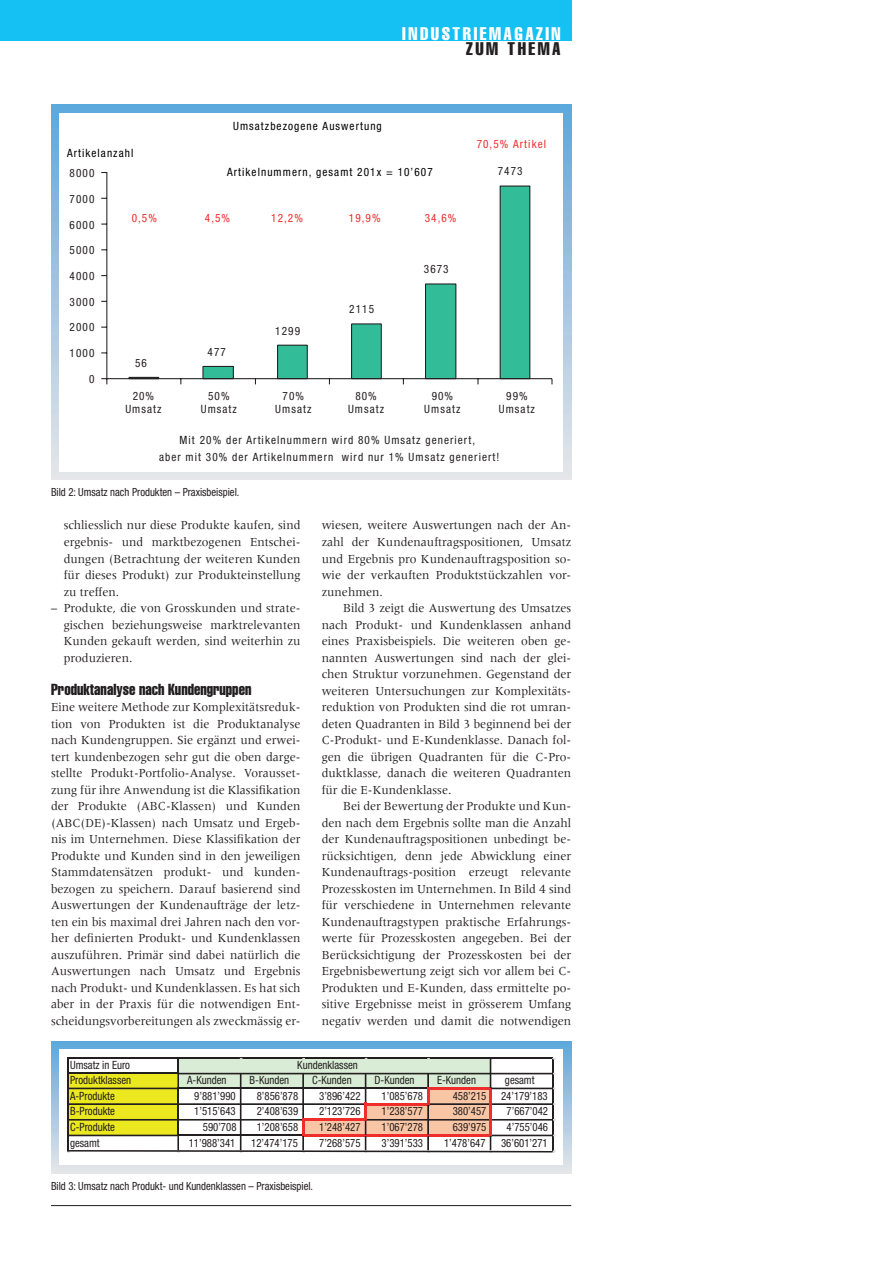
<style>
.page{position:relative;width:893px;height:1263px;background:#fff}
.page>*{position:absolute;margin:0;border:0;box-sizing:border-box;transform-origin:0 0}
.t1{font:extra-condensed 18px "Helvetica";letter-spacing:.14em;color:#fff}
.t2{font:extra-condensed 18px "Helvetica";letter-spacing:.14em;color:#231f20}
.UT{font:extra-condensed 15.75px "Helvetica";color:#231f20;scale:.95 1}
.Grundtext_Einzug{font:12.75px/16.5px "Meridien LT Std";color:#231f20;text-align:justify;scale:.95 1}
.Grundtext{font:12.75px/16.5px "Meridien LT Std";color:#231f20;scale:.95 1}
.Grundtext_Tab{font:12.75px/16.5px "Meridien LT Std";color:#231f20;text-align:justify;scale:.95 1}
.t3{font:condensed 11.4px/14.9px "Helvetica Neue";color:#231f20;scale:.95 1}
.t4{font:condensed 11.4px/13.8px "Helvetica Neue";letter-spacing:.095em;color:#231f20;text-align:center}
.t5{font:condensed 11.4px "Helvetica Neue";letter-spacing:.095em;color:#000001}
.t6{font:condensed 11.4px "Helvetica Neue";color:#231f20}
.t7{font:condensed 11.4px "Helvetica Neue";letter-spacing:.095em;color:#ee2d2d}
.Bildlegende{font:condensed 11.25px "Helvetica Neue";color:#231f20;scale:.95 1}
</style>
<div class="page">
<div style="left:0;top:0;width:571px;height:40px;background:#15c0f2"></div>
<hr style="left:51px;top:1205px;width:520px;height:1px;background:#231f20">
<svg style="left:51px;top:104px;width:520px;height:376px"></svg>
<svg style="left:51px;top:1041px;width:520px;height:132px"></svg>
<div style="left:60px;top:113px;width:503px;height:358px;background:#fff"></div>
<div style="left:128px;top:377px;width:31px;height:2px;border:1px solid #231f20"></div>
<div style="left:203px;top:366px;width:30px;height:13px;background:#33bc98"></div>
<div style="left:202px;top:366px;width:32px;height:13px;border:1px solid #231f20"></div>
<div style="left:278px;top:345px;width:29px;height:34px;background:#33bc98"></div>
<div style="left:277px;top:345px;width:31px;height:34px;border:1px solid #231f20"></div>
<div style="left:352px;top:324px;width:29px;height:55px;background:#33bc98"></div>
<div style="left:351px;top:323px;width:31px;height:56px;border:1px solid #231f20"></div>
<div style="left:425px;top:284px;width:31px;height:95px;background:#33bc98"></div>
<div style="left:425px;top:283px;width:31px;height:96px;border:1px solid #231f20"></div>
<div style="left:500px;top:186px;width:30px;height:193px;background:#33bc98"></div>
<div style="left:500px;top:186px;width:30px;height:193px;border:1px solid #231f20"></div>
<hr style="left:106px;top:172px;width:1px;height:206px;background:#231f20">
<hr style="left:107px;top:378px;width:444px;height:1px;background:#231f20">
<svg style="left:102px;top:378px;width:5px;height:6px"></svg>
<div style="left:60px;top:1049px;width:503px;height:115px;background:#fff"></div>
<hr style="left:69px;top:1057px;width:484px;height:2px;background:#231f20">
<hr style="left:67px;top:1057px;width:2px;height:94px;background:#231f20">
<svg style="left:67px;top:1058px;width:488px;height:95px"></svg>
<p class="t5" style="left:67px;top:146px;width:68px">Artikelanzahl</p>
<p class="t1" style="left:402px;top:23px;width:160px">INDUSTRIEMAGAZIN</p>
<p class="t2" style="left:466px;top:38px;width:96px">ZUM THEMA</p>
<p class="t5" style="left:233px;top:120px;width:150px">Umsatzbezogene Auswertung</p>
<p class="t7" style="left:477px;top:137px;width:71px">70,5% Artikel</p>
<p class="t6" style="left:70px;top:167px;width:26px">8000</p>
<p class="t6" style="left:498px;top:165px;width:26px">7473</p>
<p class="t6" style="left:70px;top:192px;width:26px">7000</p>
<p class="t6" style="left:70px;top:218px;width:26px">6000</p>
<p class="t6" style="left:70px;top:244px;width:26px">5000</p>
<p class="t6" style="left:70px;top:269px;width:26px">4000</p>
<p class="t6" style="left:70px;top:295px;width:26px">3000</p>
<p class="t6" style="left:70px;top:321px;width:26px">2000</p>
<p class="t6" style="left:70px;top:346px;width:26px">1000</p>
<p class="t6" style="left:89px;top:372px;width:7px">0</p>
<p class="t4" style="left:125px;top:389px;width:38px">20%<br>Umsatz</p>
<p class="t4" style="left:201px;top:389px;width:38px">50%<br>Umsatz</p>
<p class="t4" style="left:275px;top:389px;width:38px">70%<br>Umsatz</p>
<p class="t4" style="left:159px;top:432px;width:342px;line-height:16.8px">Mit 20% der Artikelnummern wird 80% Umsatz generiert,<br>aber mit 30% der Artikelnummern wird nur 1% Umsatz generiert!</p>
<p class="t5" style="left:227px;top:165px;width:207px">Artikelnummern, gesamt 201x = 10’607</p>
<p class="t7" style="left:132px;top:211px;width:27px">0,5%</p>
<p class="t7" style="left:205px;top:211px;width:27px">4,5%</p>
<p class="t7" style="left:271px;top:211px;width:33px">12,2%</p>
<p class="t7" style="left:349px;top:211px;width:33px">19,9%</p>
<p class="t7" style="left:425px;top:211px;width:33px">34,6%</p>
<p class="t6" style="left:424px;top:263px;width:26px">3673</p>
<p class="t6" style="left:349px;top:303px;width:26px">2115</p>
<p class="t6" style="left:275px;top:324px;width:26px">1299</p>
<p class="t6" style="left:208px;top:345px;width:20px">477</p>
<p class="t6" style="left:135px;top:356px;width:13px">56</p>
<p class="t4" style="left:348px;top:389px;width:38px">80%<br>Umsatz</p>
<p class="t4" style="left:424px;top:389px;width:38px">90%<br>Umsatz</p>
<p class="t4" style="left:499px;top:389px;width:38px">99%<br>Umsatz</p>
<p class="Bildlegende" style="left:51px;top:486px;width:200px">Bild 2: Umsatz nach Produkten – Praxisbeispiel.</p>
<p class="Grundtext_Tab" style="left:64px;top:517px;width:251px">schliesslich nur diese Produkte kaufen, sind ergebnis- und marktbezogenen Entschei&shy;dungen (Betrachtung der weiteren Kunden für dieses Produkt) zur Produkteinstellung zu treffen.</p>
<p class="Grundtext_Tab" style="left:64px;top:600px;width:251px;text-indent:-13px">– Produkte, die von Grosskunden und strate&shy;gischen beziehungsweise marktrelevanten Kunden gekauft werden, sind weiterhin zu produzieren.</p>
<p class="UT" style="left:51px;top:679px;width:212px">Produktanalyse nach Kundengruppen</p>
<p class="Grundtext" style="left:51px;top:699px;width:264px">Eine weitere Methode zur Komplexitätsreduk&shy;tion von Produkten ist die Produktanalyse nach Kundengruppen. Sie ergänzt und erwei&shy;tert kundenbezogen sehr gut die oben darge&shy;stellte Produkt-Portfolio-Analyse. Vorausset&shy;zung für ihre Anwendung ist die Klassifikation der Produkte (ABC-Klassen) und Kunden (ABC(DE)-Klassen) nach Umsatz und Ergeb&shy;nis im Unternehmen. Diese Klassifikation der Produkte und Kunden sind in den jeweiligen Stammdatensätzen produkt- und kunden&shy;bezogen zu speichern. Darauf basierend sind Auswertungen der Kundenaufträge der letz&shy;ten ein bis maximal drei Jahren nach den vor&shy;her definierten Produkt- und Kundenklassen auszuführen. Primär sind dabei natürlich die Auswertungen nach Umsatz und Ergebnis nach Produkt- und Kundenklassen. Es hat sich aber in der Praxis für die notwendigen Ent&shy;scheidungsvorbereitungen als zweckmässig er-</p>
<p class="Grundtext" style="left:322px;top:517px;width:264px">wiesen, weitere Auswertungen nach der An&shy;zahl der Kundenauftragspositionen, Umsatz und Ergebnis pro Kundenauftragsposition so&shy;wie der verkauften Produktstückzahlen vor&shy;zunehmen.</p>
<p class="Grundtext_Einzug" style="left:322px;top:600px;width:264px;text-indent:21px">Bild 3 zeigt die Auswertung des Umsatzes nach Produkt- und Kundenklassen anhand eines Praxisbeispiels. Die weiteren oben ge&shy;nannten Auswertungen sind nach der glei&shy;chen Struktur vorzunehmen. Gegenstand der weiteren Untersuchungen zur Komplexitäts&shy;reduktion von Produkten sind die rot umran&shy;deten Quadranten in Bild 3 beginnend bei der C-Produkt- und E-Kundenklasse. Danach fol&shy;gen die übrigen Quadranten für die C-Pro&shy;duktklasse, danach die weiteren Quadranten für die E-Kundenklasse.</p>
<p class="Grundtext_Einzug" style="left:322px;top:798px;width:264px;text-indent:21px">Bei der Bewertung der Produkte und Kun&shy;den nach dem Ergebnis sollte man die Anzahl der Kundenauftragspositionen unbedingt be&shy;rücksichtigen, denn jede Abwicklung einer Kundenauftrags-position erzeugt relevante Prozesskosten im Unternehmen. In Bild 4 sind für verschiedene in Unternehmen relevante Kundenauftragstypen praktische Erfahrungs&shy;werte für Prozesskosten angegeben. Bei der Berücksichtigung der Prozesskosten bei der Ergebnisbewertung zeigt sich vor allem bei C-Produkten und E-Kunden, dass ermittelte po&shy;sitive Ergebnisse meist in grösserem Umfang negativ werden und damit die notwendigen</p>
<p class="t3" style="left:70px;top:1057px;width:66px">Umsatz in Euro<br>Produktklassen</p>
<p class="t3" style="left:297px;top:1057px;width:65px">Kundenklassen</p>
<p class="t3" style="left:187px;top:1072px;width:43px">A-Kunden</p>
<p class="t3" style="left:250px;top:1072px;width:43px">B-Kunden</p>
<p class="t3" style="left:312px;top:1072px;width:43px">C-Kunden</p>
<p class="t3" style="left:375px;top:1072px;width:44px">D-Kunden</p>
<p class="t3" style="left:437px;top:1072px;width:43px">E-Kunden</p>
<p class="t3" style="left:505px;top:1072px;width:33px">gesamt</p>
<p class="t3" style="left:70px;top:1088px;width:49px">A-Produkte</p>
<p class="t3" style="left:194px;top:1088px;width:45px">9’881’990</p>
<p class="t3" style="left:257px;top:1088px;width:45px">8’856’878</p>
<p class="t3" style="left:319px;top:1088px;width:45px">3’896’422</p>
<p class="t3" style="left:382px;top:1088px;width:45px">1’085’678</p>
<p class="t3" style="left:453px;top:1088px;width:37px">458’215</p>
<p class="t3" style="left:501px;top:1088px;width:51px">24’179’183</p>
<p class="t3" style="left:70px;top:1104px;width:49px">B-Produkte</p>
<p class="t3" style="left:194px;top:1104px;width:45px">1’515’643</p>
<p class="t3" style="left:257px;top:1104px;width:45px">2’408’639</p>
<p class="t3" style="left:319px;top:1104px;width:45px">2’123’726</p>
<p class="t3" style="left:382px;top:1104px;width:45px">1’238’577</p>
<p class="t3" style="left:453px;top:1104px;width:37px">380’457</p>
<p class="t3" style="left:507px;top:1104px;width:45px">7’667’042</p>
<p class="t3" style="left:70px;top:1119px;width:49px">C-Produkte</p>
<p class="t3" style="left:203px;top:1119px;width:37px">590’708</p>
<p class="t3" style="left:257px;top:1119px;width:45px">1’208’658</p>
<p class="t3" style="left:319px;top:1119px;width:45px">1’248’427</p>
<p class="t3" style="left:382px;top:1119px;width:45px">1’067’278</p>
<p class="t3" style="left:453px;top:1119px;width:37px">639’975</p>
<p class="t3" style="left:507px;top:1119px;width:45px">4’755’046</p>
<p class="t3" style="left:70px;top:1135px;width:33px">gesamt</p>
<p class="t3" style="left:189px;top:1135px;width:51px">11’988’341</p>
<p class="t3" style="left:251px;top:1135px;width:51px">12’474’175</p>
<p class="t3" style="left:319px;top:1135px;width:45px">7’268’575</p>
<p class="t3" style="left:382px;top:1135px;width:45px">3’391’533</p>
<p class="t3" style="left:444px;top:1135px;width:45px">1’478’647</p>
<p class="t3" style="left:501px;top:1135px;width:51px">36’601’271</p>
<p class="Bildlegende" style="left:51px;top:1179px;width:277px">Bild 3: Umsatz nach Produkt- und Kundenklassen – Praxisbeispiel.</p>
</div>
